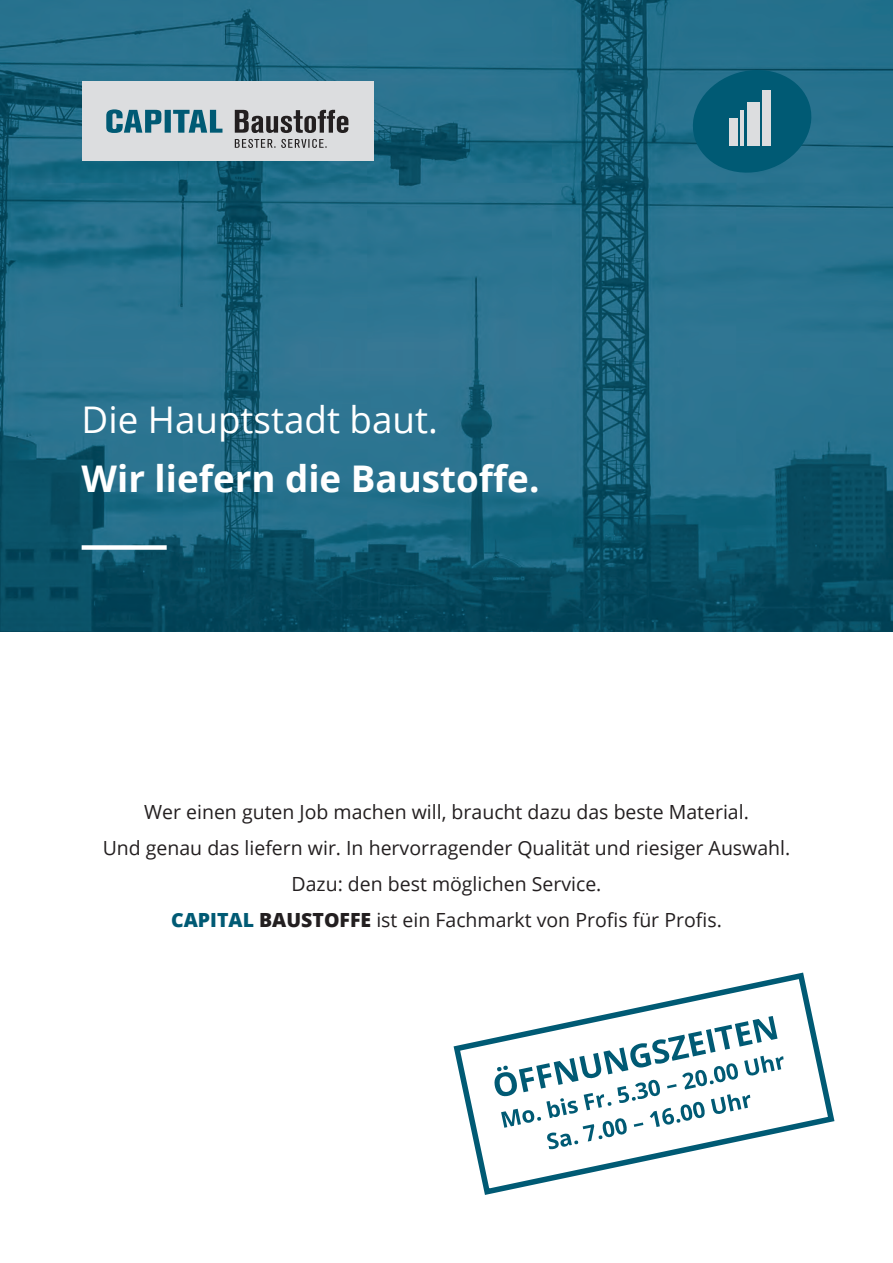
<style>
.page{position:relative;width:893px;height:1263px;background:#fff}
.page>*{position:absolute;margin:0;border:0;box-sizing:border-box;transform-origin:0 0}
.t1{font:700 36.75px "Open Sans";color:#fff}
.t2{font:36.75px "Open Sans";color:#fff}
.t3{font:19.5px/36px "Open Sans";color:#231f20;text-align:center}
.s1{font-weight:800;color:#005a74}
.s2{font-weight:800}
</style>
<div class="page">
<img style="left:0;top:0;width:893px;height:631px">
<svg style="left:687px;top:64px;width:130px;height:115px;background:#0f627d"></svg>
<div style="left:729px;top:118px;width:9px;height:28px;background:#dcdddf"></div>
<hr style="left:740px;top:110px;width:4px;height:36px;background:#dcdddf">
<div style="left:747px;top:102px;width:13px;height:44px;background:#dcdddf"></div>
<div style="left:762px;top:90px;width:9px;height:56px;background:#dcdddf"></div>
<div style="left:82px;top:82px;width:291px;height:79px;background:#dcdddf"></div>
<svg style="left:235px;top:139px;width:92px;height:9px"></svg>
<svg style="left:235px;top:110px;width:113px;height:23px"></svg>
<svg style="left:106px;top:109px;width:116px;height:24px"></svg>
<div style="left:82px;top:545px;width:85px;height:5px;background:#fff"></div>
<svg style="left:453px;top:972px;width:382px;height:223px"></svg>
<svg style="left:494px;top:1016px;width:290px;height:133px"></svg>
<h1 class="t2" style="left:82px;top:395px;width:358px">Die Hauptstadt baut.</h1>
<h1 class="t1" style="left:82px;top:452px;width:459px">Wir liefern die Baustoffe.</h1>
<p class="t3" style="left:103px;top:793px;width:689px">Wer einen guten Job machen will, braucht dazu das beste Material.<br>Und genau das liefern wir. In hervorragender Qualität und riesiger Auswahl.<br>Dazu: den best möglichen Service.<br><span class="s1">CAPITAL</span> <span class="s2">BAUSTOFFE</span> ist ein Fachmarkt von Profis für Profis.</p>
</div>
